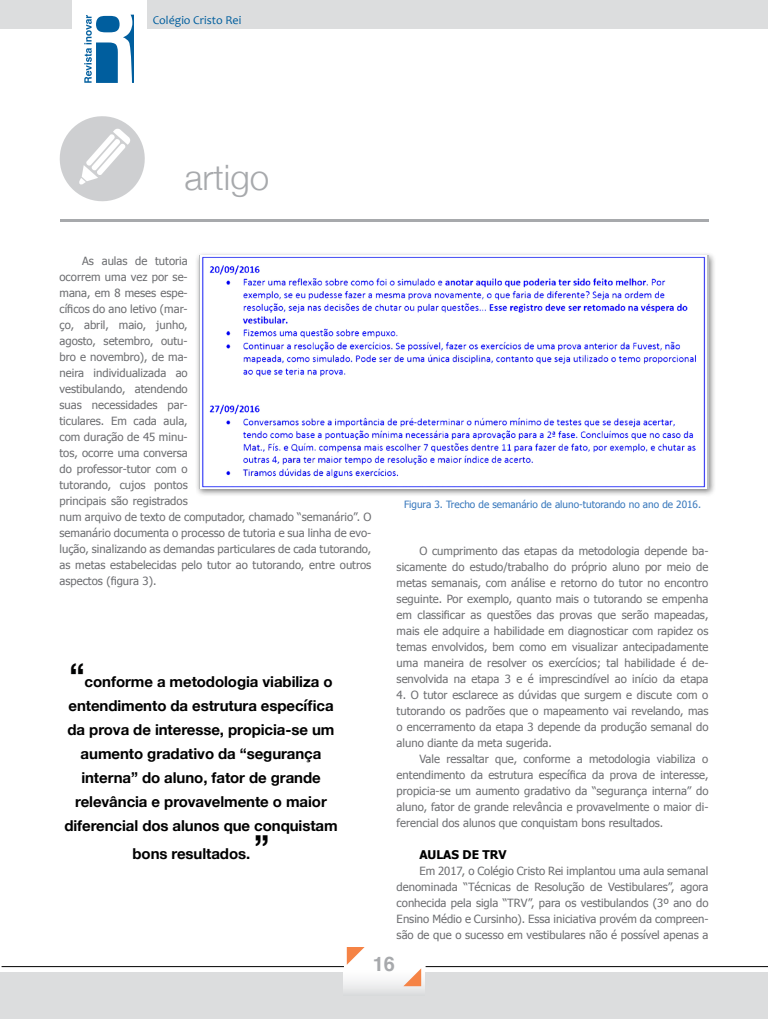
<style>
.page{position:relative;width:768px;height:1024px;background:#fff}
.page>*{position:absolute;margin:0;border:0;box-sizing:border-box;transform-origin:0 0}
.t1{font:300 35px "Helvetica Neue";color:#a7a9ac}
.t2{font:700 20px "Helvetica";color:#a7a9ac}
.t3{font:700 15px/24px "Helvetica Neue";letter-spacing:-.005em;color:#000101;text-align:center}
.t4{font:12px "Candara";color:#005e9e}
.t5{font:700 12px "Tahoma";color:#000}
.t6{font:11.3px/16px "Tahoma";color:#6d6e71;text-align:justify}
.t7{font:10px "Tahoma";color:#3777bc}
.s1{font-size:33px}
</style>
<div class="page">
<div style="left:0;top:972px;width:768px;height:47px;background:#dcddde"></div>
<div style="left:343px;top:948px;width:81px;height:48px;background:linear-gradient(to bottom,#fff,#e6e6e6)"></div>
<div style="left:0;top:0;width:768px;height:28px;background:#dcddde"></div>
<div style="left:73px;top:0;width:74px;height:96px;background:#fff"></div>
<svg style="left:347px;top:947px;width:18px;height:18px"></svg>
<svg style="left:403px;top:968px;width:18px;height:18px"></svg>
<hr style="left:426px;top:966px;width:342px;height:1px;background:#000">
<hr style="left:2px;top:966px;width:342px;height:1px;background:#000">
<svg style="left:84px;top:15px;width:50px;height:68px"></svg>
<div style="left:195px;top:252px;width:522px;height:245px;background:#000;opacity:.5"></div>
<img style="left:201px;top:256px;width:506px;height:233px">
<hr style="left:60px;top:220px;width:648px;height:2px;background:#a7a9ac">
<svg style="left:59px;top:116px;width:86px;height:86px"></svg>
<p class="t4" style="left:153px;top:13px;width:90px">Colégio Cristo Rei</p>
<h1 class="t1" style="left:184px;top:149px;width:86px">artigo</h1>
<p class="t6" style="left:60px;top:253px;width:313px;text-align:left;text-indent:23px">As aulas de tutoria<br>ocorrem uma vez por se-<br>mana, em 8 meses espe-<br>cíficos do ano letivo (mar-<br>ço, abril, maio, junho,<br>agosto, setembro, outu-<br>bro e novembro), de ma-<br>neira individualizada ao<br>vestibulando, atendendo<br>suas necessidades par-<br>ticulares. Em cada aula,<br>com duração de 45 minu-<br>tos, ocorre uma conversa<br>do professor-tutor com o<br>tutorando, cujos pontos<br>principais são registrados<br>num arquivo de texto de computador, chamado “semanário”. O semanário documenta o processo de tutoria e sua linha de evo&shy;lução, sinalizando as demandas particulares de cada tutorando, as metas estabelecidas pelo tutor ao tutorando, entre outros aspectos (figura 3).</p>
<p class="t3" style="left:64px;top:671px;width:275px"><span class="s1">“</span>conforme a metodologia viabiliza o entendimento da estrutura específica da prova de interesse, propicia-se um aumento gradativo da “segurança interna” do aluno, fator de grande relevância e provavelmente o maior diferencial dos alunos que conquistam</p>
<h3 class="t3" style="left:133px;top:843px;width:139px">bons resultados. <span class="s1">”</span></h3>
<p class="t7" style="left:404px;top:498px;width:299px">Figura 3. Trecho de semanário de aluno-tutorando no ano de 2016.</p>
<p class="t6" style="left:397px;top:542px;width:313px;text-indent:23px">O cumprimento das etapas da metodologia depende ba&shy;sicamente do estudo/trabalho do próprio aluno por meio de metas semanais, com análise e retorno do tutor no encontro seguinte. Por exemplo, quanto mais o tutorando se empenha em classificar as questões das provas que serão mapeadas, mais ele adquire a habilidade em diagnosticar com rapidez os temas envolvidos, bem como em visualizar antecipadamente uma maneira de resolver os exercícios; tal habilidade é de&shy;senvolvida na etapa 3 e é imprescindível ao início da etapa</p>
<p class="t6" style="left:397px;top:686px;width:313px">4. O tutor esclarece as dúvidas que surgem e discute com o tutorando os padrões que o mapeamento vai revelando, mas o encerramento da etapa 3 depende da produção semanal do aluno diante da meta sugerida.</p>
<p class="t6" style="left:397px;top:750px;width:313px;text-indent:23px">Vale ressaltar que, conforme a metodologia viabiliza o entendimento da estrutura específica da prova de interesse, propicia-se um aumento gradativo da “segurança interna” do aluno, fator de grande relevância e provavelmente o maior di&shy;ferencial dos alunos que conquistam bons resultados.</p>
<p class="t5" style="left:419px;top:846px;width:89px">AULAS DE TRV</p>
<p class="t6" style="left:397px;top:862px;width:313px;text-indent:23px">Em 2017, o Colégio Cristo Rei implantou uma aula semanal denominada “Técnicas de Resolução de Vestibulares”, agora conhecida pela sigla “TRV”, para os vestibulandos (3º ano do Ensino Médio e Cursinho). Essa iniciativa provém da compreen&shy;são de que o sucesso em vestibulares não é possível apenas a</p>
<h2 class="t2" style="left:373px;top:948px;width:24px">16</h2>
</div>
